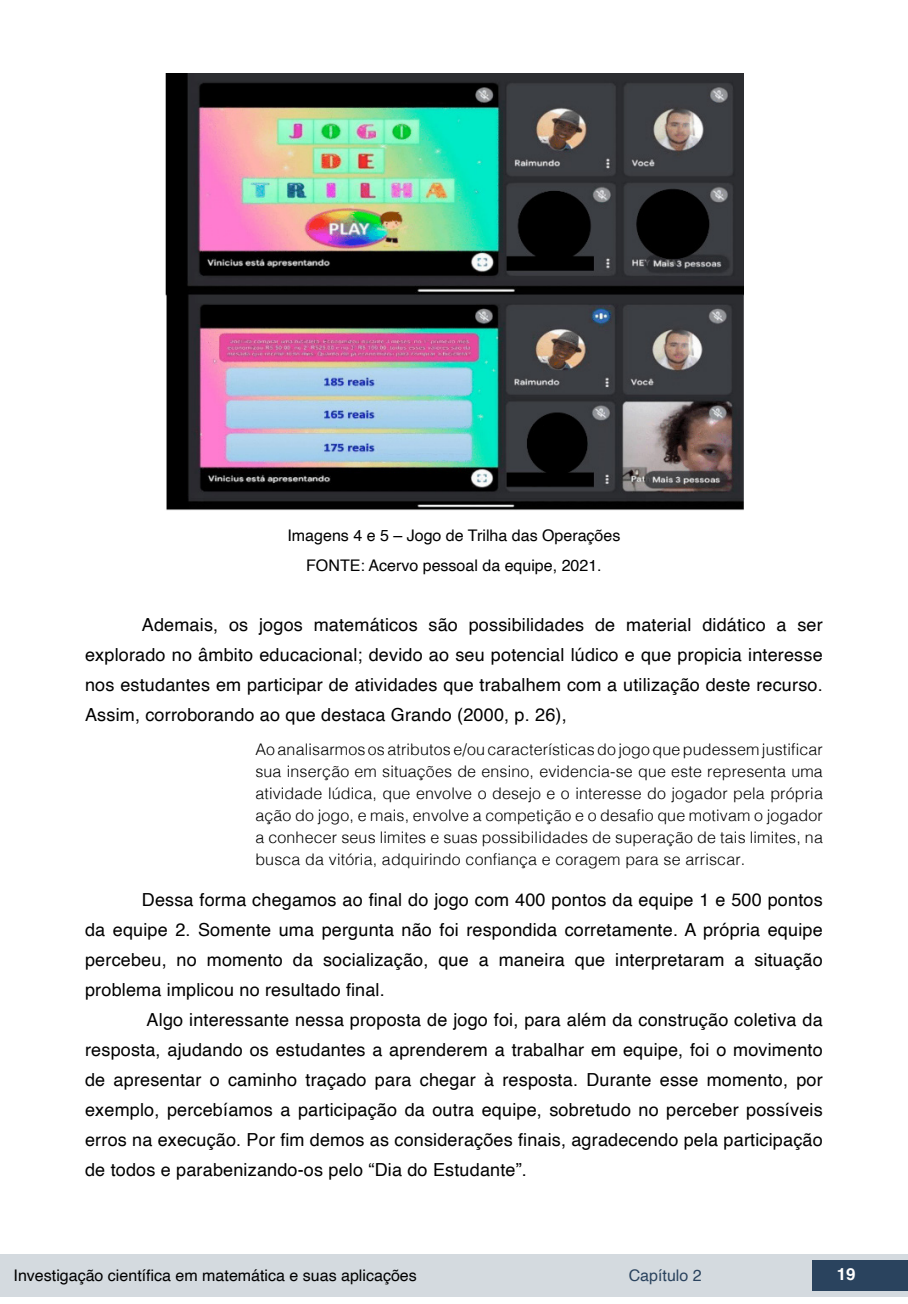
<style>
.page{position:relative;width:908px;height:1304px;background:#fff}
.page>*{position:absolute;margin:0;border:0;box-sizing:border-box;transform-origin:0 0}
.t1{font:18px/30px "Helvetica";letter-spacing:.01em;color:#000;text-align:justify}
.t2{font:700 16.8px "Helvetica";color:#fff}
.t3{font:300 16px/22px "Helvetica";letter-spacing:.01em;color:#000;text-align:justify}
.t4{font:16px/30.6px "Helvetica";color:#000;text-align:center}
.t5{font:16px "Helvetica";color:#2a435e}
</style>
<div class="page">
<div style="left:0;top:1254px;width:906px;height:43px;background:#d4dadf"></div>
<div style="left:812px;top:1261px;width:95px;height:30px;background:#2a435e"></div>
<img style="left:165px;top:74px;width:578px;height:436px">
<p class="t4" style="left:287px;top:520px;width:334px">Imagens 4 e 5 – Jogo de Trilha das Operações<br>FONTE: Acervo pessoal da equipe, 2021.</p>
<p class="t1" style="left:85px;top:611px;width:738px;text-indent:57px">Ademais, os jogos matemáticos são possibilidades de material didático a ser explorado no âmbito educacional; devido ao seu potencial lúdico e que propicia interesse nos estudantes em participar de atividades que trabalhem com a utilização deste recurso.<br>Assim, corroborando ao que destaca Grando (2000, p. 26),</p>
<p class="t3" style="left:255px;top:737px;width:568px">Ao analisarmos os atributos e/ou características do jogo que pudessem justificar sua inserção em situações de ensino, evidencia-se que este representa uma atividade lúdica, que envolve o desejo e o interesse do jogador pela própria ação do jogo, e mais, envolve a competição e o desafio que motivam o jogador a conhecer seus limites e suas possibilidades de superação de tais limites, na busca da vitória, adquirindo confiança e coragem para se arriscar.</p>
<p class="t1" style="left:85px;top:885px;width:738px;text-indent:57px">Dessa forma chegamos ao final do jogo com 400 pontos da equipe 1 e 500 pontos da equipe 2. Somente uma pergunta não foi respondida corretamente. A própria equipe percebeu, no momento da socialização, que a maneira que interpretaram a situação problema implicou no resultado final.</p>
<p class="t1" style="left:85px;top:1005px;width:738px;text-indent:61px">Algo interessante nessa proposta de jogo foi, para além da construção coletiva da resposta, ajudando os estudantes a aprenderem a trabalhar em equipe, foi o movimento de apresentar o caminho traçado para chegar à resposta. Durante esse momento, por exemplo, percebíamos a participação da outra equipe, sobretudo no perceber possíveis erros na execução. Por fim demos as considerações finais, agradecendo pela participação de todos e parabenizando-os pelo “Dia do Estudante”.</p>
<p class="t4" style="left:14px;top:1260px;width:404px">Investigação científica em matemática e suas aplicações</p>
<p class="t5" style="left:628px;top:1263px;width:74px">Capítulo 2</p>
<p class="t2" style="left:836px;top:1264px;width:20px">19</p>
</div>
